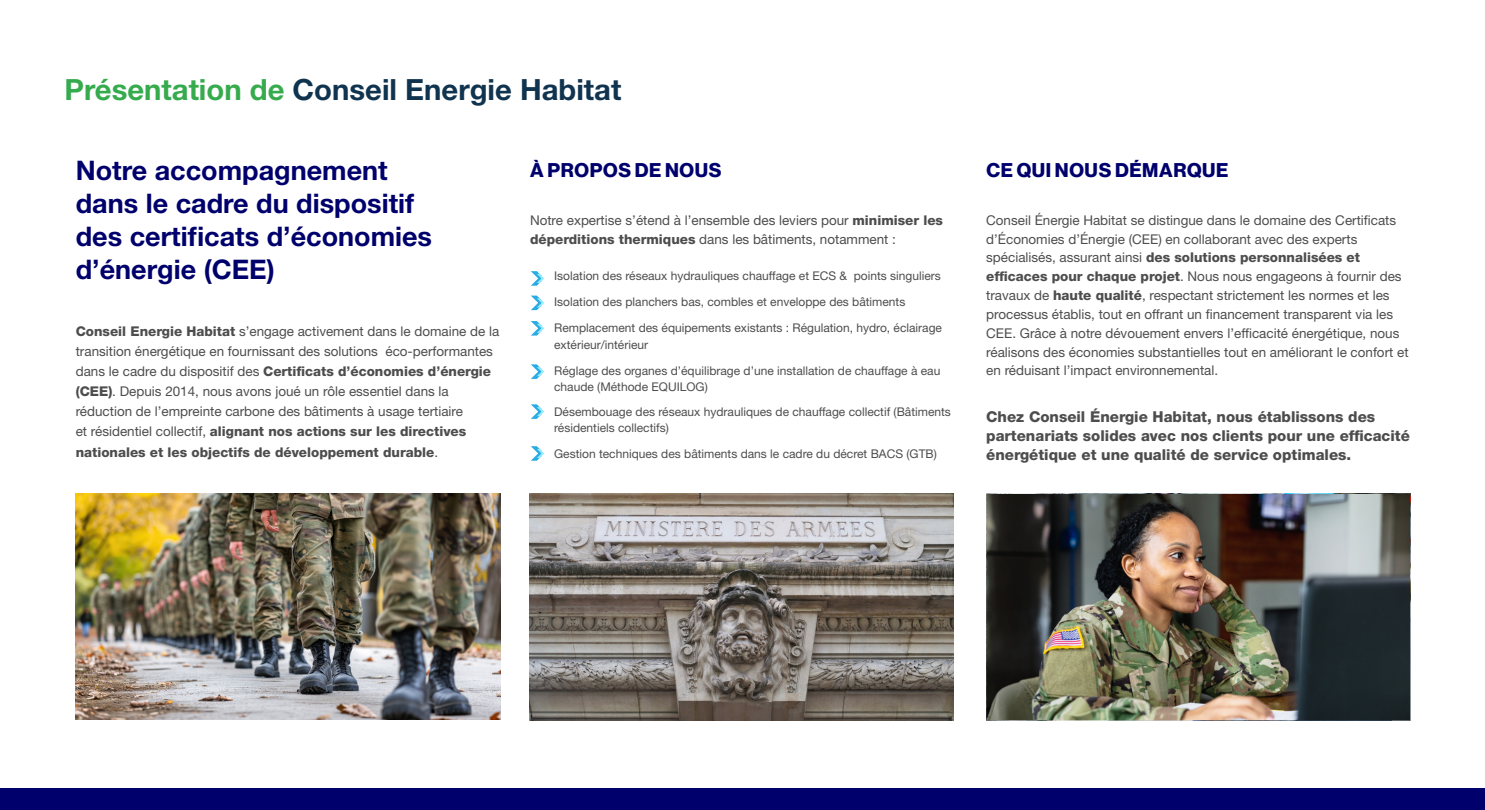
<style>
.page{position:relative;width:1485px;height:810px;background:#fff}
.page>*{position:absolute;margin:0;border:0;box-sizing:border-box;transform-origin:0 0}
.t1{font:700 29.25px "Helvetica Neue LT Std";color:#10344f}
.t2{font:700 27px/33.2px "Helvetica Neue LT Std";color:#00006d}
.t3{font:700 19.5px "Neue Haas Display";letter-spacing:.03em;color:#00006d}
.t4{font:800 15px/18.8px "Helvetica Neue LT Std";color:#4d4d4d}
.t5{font:13.42px/18.8px "Helvetica Neue LT Std";color:#4d4d4d}
.t6{font:12px/16.5px "Helvetica Neue LT Std";color:#4d4d4d}
.s1{color:#36ab4d}
.s2{font-weight:800}
</style>
<div class="page">
<div style="left:0;top:788px;width:1485px;height:22px;background:#00006d"></div>
<img style="left:76px;top:494px;width:424px;height:226px">
<img style="left:529px;top:494px;width:425px;height:226px">
<img style="left:986px;top:494px;width:424px;height:226px">
<svg style="left:531px;top:271px;width:13px;height:15px"></svg>
<svg style="left:531px;top:296px;width:13px;height:14px"></svg>
<svg style="left:531px;top:321px;width:13px;height:15px"></svg>
<svg style="left:531px;top:364px;width:13px;height:15px"></svg>
<svg style="left:531px;top:404px;width:13px;height:15px"></svg>
<svg style="left:531px;top:446px;width:13px;height:15px"></svg>
<h1 class="t1" style="left:65px;top:72px;width:558px"><span class="s1">Présentation de</span> Conseil Energie Habitat</h1>
<h2 class="t2" style="left:76px;top:153px;width:313px">Notre accompagnement</h2>
<h3 class="t3" style="left:530px;top:159px;width:193px">À PROPOS DE NOUS</h3>
<h3 class="t3" style="left:987px;top:159px;width:243px">CE QUI NOUS DÉMARQUE</h3>
<h2 class="t2" style="left:76px;top:186px;width:358px">dans le cadre du dispositif des certificats d’économies d’énergie (CEE)</h2>
<p class="t5" style="left:986px;top:210px;width:424px">Conseil Énergie Habitat se distingue dans le domaine des Certificats d’Économies d’Énergie (CEE) en collaborant avec des experts spécialisés, assurant ainsi <span class="s2">des solutions personnalisées et efficaces pour chaque projet</span>. Nous nous engageons à fournir des travaux de <span class="s2">haute qualité</span>, respectant strictement les normes et les processus établis, tout en offrant un financement transparent via les CEE. Grâce à notre dévouement envers l’efficacité énergétique, nous réalisons des économies substantielles tout en améliorant le confort et en réduisant l’impact environnemental.</p>
<p class="t4" style="left:986px;top:407px;width:425px">Chez Conseil Énergie Habitat, nous établissons des partenariats solides avec nos clients pour une efficacité énergétique et une qualité de service optimales.</p>
<p class="t5" style="left:530px;top:211px;width:415px">Notre expertise s’étend à l’ensemble des leviers pour <span class="s2">minimiser les déperditions thermiques</span> dans les bâtiments, notamment :</p>
<p class="t6" style="left:530px;top:268px;width:412px">• Isolation des réseaux hydrauliques chauffage et ECS &amp; points singuliers</p>
<p class="t6" style="left:530px;top:294px;width:377px">• Isolation des planchers bas, combles et enveloppe des bâtiments</p>
<p class="t6" style="left:554px;top:320px;width:389px;text-indent:-24px">• Remplacement des équipements existants : Régulation, hydro, éclairage extérieur/intérieur</p>
<p class="t6" style="left:554px;top:362px;width:388px;text-indent:-24px">• Réglage des organes d’équilibrage d’une installation de chauffage à eau chaude (Méthode EQUILOG)</p>
<p class="t6" style="left:554px;top:403px;width:398px;text-indent:-24px">• Désembouage des réseaux hydrauliques de chauffage collectif (Bâtiments résidentiels collectifs)</p>
<p class="t6" style="left:530px;top:445px;width:408px">• Gestion techniques des bâtiments dans le cadre du décret BACS (GTB)</p>
<p class="t5" style="left:76px;top:321px;width:425px;line-height:20.2px"><span class="s2">Conseil Energie Habitat</span> s’engage activement dans le domaine de la transition énergétique en fournissant des solutions éco-performantes dans le cadre du dispositif des <span class="s2">Certificats d’économies d’énergie (CEE)</span>. Depuis 2014, nous avons joué un rôle essentiel dans la réduction de l’empreinte carbone des bâtiments à usage tertiaire<br>et résidentiel collectif, <span class="s2">alignant nos actions sur les directives nationales et les objectifs de développement durable</span>.</p>
</div>
